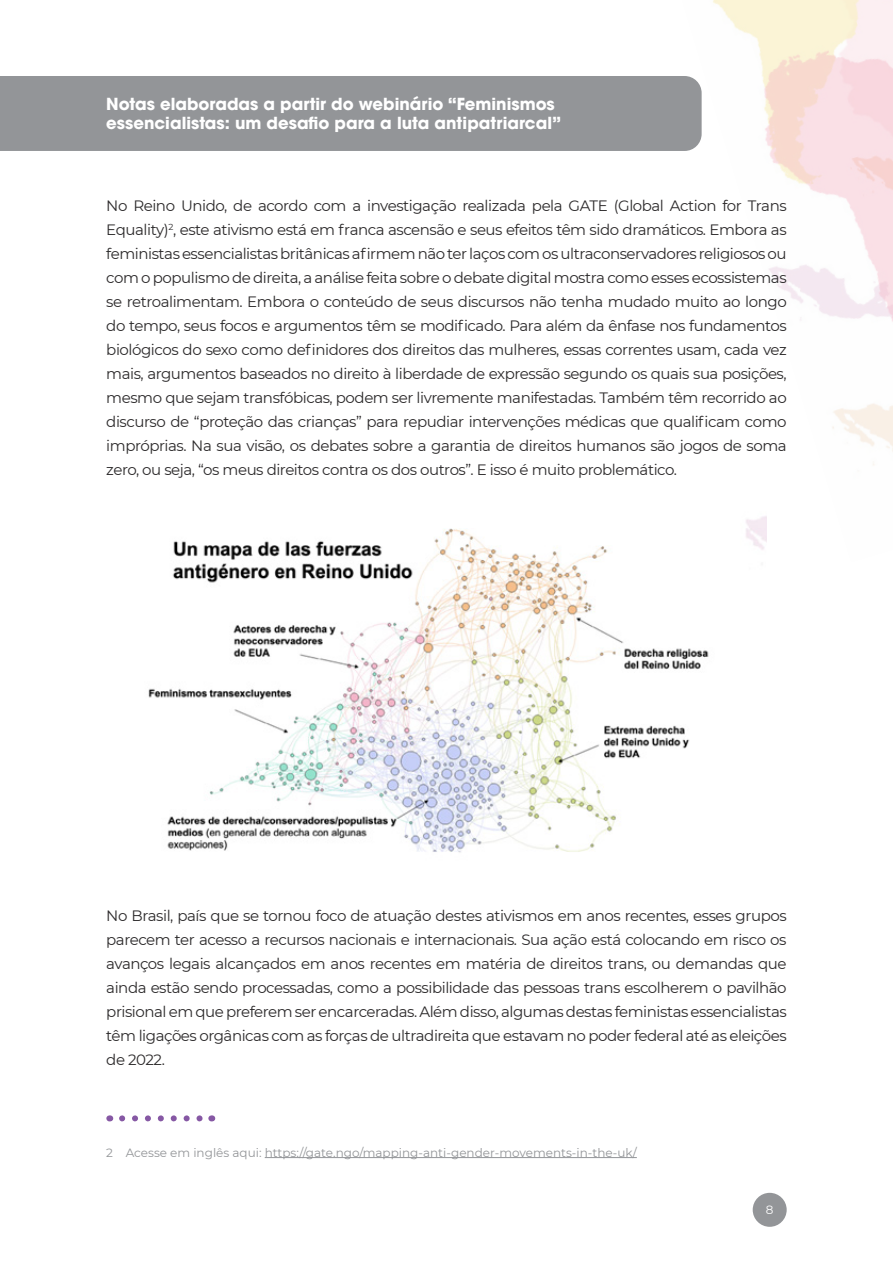
<style>
.page{position:relative;width:893px;height:1263px;background:#fff}
.page>*{position:absolute;margin:0;border:0;box-sizing:border-box;transform-origin:0 0}
.t1{font:700 16.5px/19.8px "ITC Avant Garde Std";color:#fff}
.Parágrafo_Principal{font:15px/24px "Montserrat";letter-spacing:-.03em;color:#2b292a;text-align:justify}
.t2{font:12px "Montserrat";color:#939598}
.t3{font:12px "Montserrat";color:#fff}
</style>
<div class="page">
<img style="left:713px;top:0;width:180px;height:542px">
<div style="left:0;top:76px;width:702px;height:75px;background:#939598"></div>
<div style="left:753px;top:1193px;width:34px;height:34px;background:#939598;border-radius:50%"></div>
<img style="left:148px;top:511px;width:618px;height:342px">
<svg style="left:122px;top:1115px;width:81px;height:6px"></svg>
<hr style="left:265px;top:1157px;width:372px;height:1px;background:#939598">
<p class="t1" style="left:106px;top:93px;width:456px">Notas elaboradas a partir do webinário “Feminismos essencialistas: um desafio para a luta antipatriarcal”</p>
<p class="Parágrafo_Principal" style="left:106px;top:194px;width:682px">No Reino Unido, de acordo com a investigação realizada pela GATE (Global Action for Trans Equality)<sup>2</sup>, este ativismo está em franca ascensão e seus efeitos têm sido dramáticos. Embora as feministas essencialistas britânicas afirmem não ter laços com os ultraconservadores religiosos ou com o populismo de direita, a análise feita sobre o debate digital mostra como esses ecossistemas se retroalimentam. Embora o conteúdo de seus discursos não tenha mudado muito ao longo do tempo, seus focos e argumentos têm se modificado. Para além da ênfase nos fundamentos biológicos do sexo como definidores dos direitos das mulheres, essas correntes usam, cada vez mais, argumentos baseados no direito à liberdade de expressão segundo os quais sua posições, mesmo que sejam transfóbicas, podem ser livremente manifestadas. Também têm recorrido ao discurso de “proteção das crianças” para repudiar intervenções médicas que qualificam como impróprias. Na sua visão, os debates sobre a garantia de direitos humanos são jogos de soma zero, ou seja, “os meus direitos contra os dos outros”. E isso é muito problemático.</p>
<p class="Parágrafo_Principal" style="left:106px;top:903px;width:682px">No Brasil, país que se tornou foco de atuação destes ativismos em anos recentes, esses grupos parecem ter acesso a recursos nacionais e internacionais. Sua ação está colocando em risco os avanços legais alcançados em anos recentes em matéria de direitos trans, ou demandas que ainda estão sendo processadas, como a possibilidade das pessoas trans escolherem o pavilhão prisional em que preferem ser encarceradas. Além disso, algumas destas feministas essencialistas têm ligações orgânicas com as forças de ultradireita que estavam no poder federal até as eleições de 2022.</p>
<p class="t2" style="left:106px;top:1144px;width:532px">2 Acesse em inglês aqui: https://gate.ngo/mapping-anti-gender-movements-in-the-uk/</p>
<p class="t3" style="left:766px;top:1201px;width:9px">8</p>
</div>
